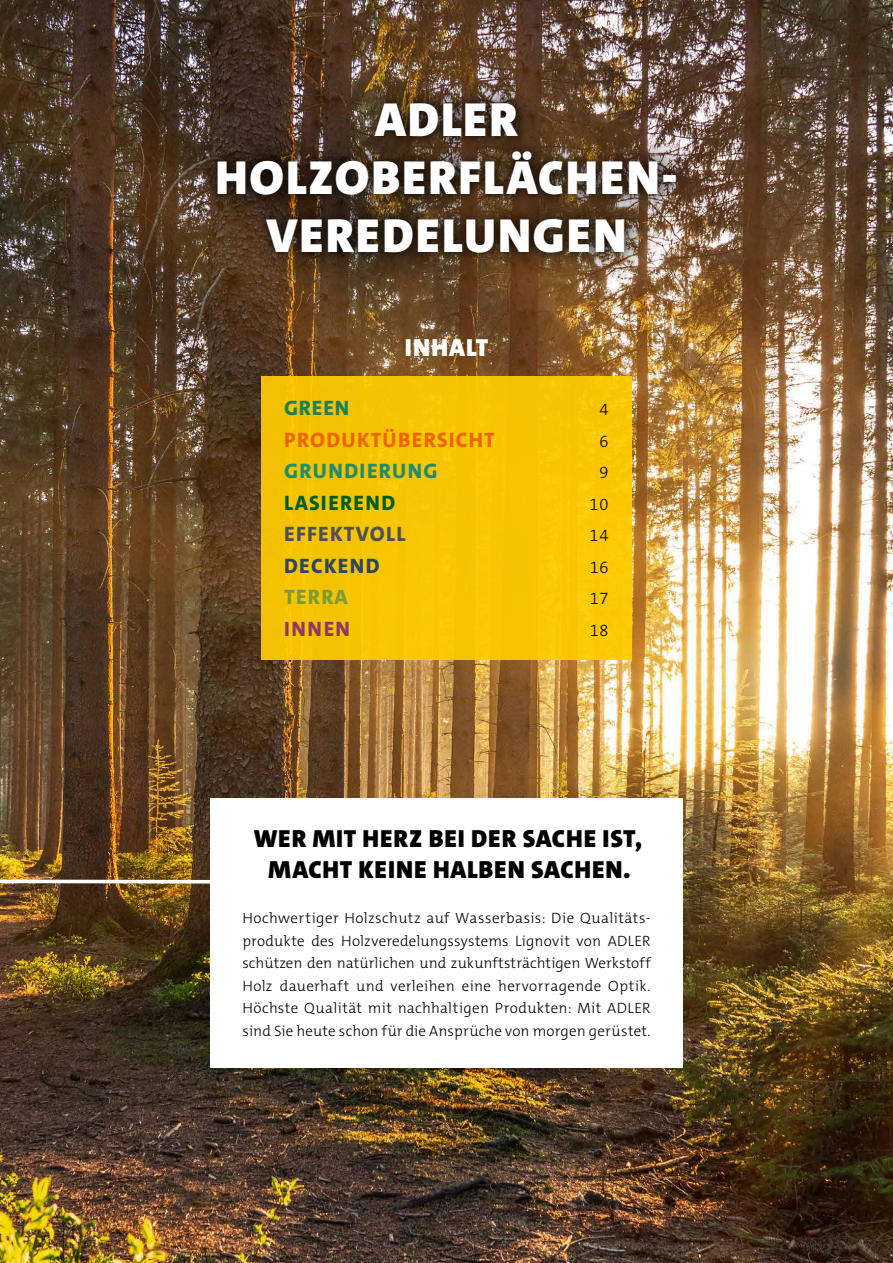
<style>
.page{position:relative;width:893px;height:1263px;background:#fff}
.page>*{position:absolute;margin:0;border:0;box-sizing:border-box;transform-origin:0 0}
.t1{font:900 48.15px/57.8px "The Mix C4 s";letter-spacing:.04em;color:#fff;text-align:center}
.t2{font:900 24.9px/31.5px "The Mix C4 s";letter-spacing:.035em;color:#000;text-align:center}
.t3{font:900 24.9px "The Mix C4 s";letter-spacing:.04em;color:#fff}
.t4{font:800 21px "The Mix C4 s";letter-spacing:.06em;color:#ec6608}
.t5{font:800 21px "The Mix C4 s";letter-spacing:.06em;color:#1f8c6b}
.t6{font:800 21px "The Mix C4 s";letter-spacing:.06em;color:#4d5157}
.t7{font:800 21px "The Mix C4 s";letter-spacing:.06em;color:#005c25}
.t8{font:800 21px "The Mix C4 s";letter-spacing:.06em;color:#2f465c}
.t9{font:800 21px "The Mix C4 s";letter-spacing:.04em;color:#218051}
.t10{font:800 21px "The Mix C4 s";letter-spacing:.06em;color:#7b9b34}
.t11{font:800 21px "The Mix C4 s";letter-spacing:.075em;color:#913860}
.t12{font:300 16.5px "The Mix C4 s";color:#000}
.t13{font:300 15px/22.5px "The Mix C4 s";letter-spacing:.01em;color:#000;text-align:justify}
</style>
<div class="page">
<img style="left:0;top:0;width:893px;height:1263px">
<div style="left:210px;top:798px;width:473px;height:270px;background:#fff"></div>
<div style="left:193px;top:69px;width:522px;height:214px;background:#000;opacity:.89"></div>
<div style="left:208px;top:94px;width:477px;height:168px;background:#000;opacity:.75"></div>
<div style="left:261px;top:376px;width:371px;height:284px;background:#f7c402"></div>
<img style="left:0;top:387px;width:215px;height:498px">
<h1 class="t1" style="left:215px;top:92px;width:464px">ADLER<br>HOLZOBERFLÄCHEN-<br>VEREDELUNGEN</h1>
<h2 class="t3" style="left:405px;top:332px;width:85px">INHALT</h2>
<h3 class="t9" style="left:284px;top:395px;width:67px">GREEN</h3>
<p class="t12" style="left:599px;top:399px;width:11px">4</p>
<h3 class="t4" style="left:284px;top:426px;width:212px">PRODUKTÜBERSICHT</h3>
<p class="t12" style="left:599px;top:431px;width:11px">6</p>
<h3 class="t5" style="left:284px;top:458px;width:155px">GRUNDIERUNG</h3>
<p class="t12" style="left:599px;top:462px;width:11px">9</p>
<h3 class="t7" style="left:284px;top:489px;width:113px">LASIEREND</h3>
<p class="t12" style="left:590px;top:494px;width:20px">10</p>
<h3 class="t6" style="left:284px;top:521px;width:123px">EFFEKTVOLL</h3>
<p class="t12" style="left:590px;top:525px;width:20px">14</p>
<h3 class="t8" style="left:284px;top:552px;width:97px">DECKEND</h3>
<p class="t12" style="left:590px;top:557px;width:20px">16</p>
<h3 class="t10" style="left:284px;top:584px;width:65px">TERRA</h3>
<p class="t12" style="left:590px;top:588px;width:20px">17</p>
<h3 class="t11" style="left:284px;top:615px;width:67px">INNEN</h3>
<p class="t12" style="left:590px;top:620px;width:20px">18</p>
<h2 class="t2" style="left:254px;top:823px;width:390px">WER MIT HERZ BEI DER SACHE IST,<br>MACHT KEINE HALBEN SACHEN.</h2>
<p class="t13" style="left:242px;top:907px;width:410px">Hochwertiger Holzschutz auf Wasserbasis: Die Qualitäts&shy;produkte des Holzveredelungssystems Lignovit von ADLER schützen den natürlichen und zukunftsträchtigen Werkstoff Holz dauerhaft und verleihen eine hervorragende Optik.<br>Höchste Qualität mit nachhaltigen Produkten: Mit ADLER sind Sie heute schon für die Ansprüche von morgen gerüstet.</p>
</div>
